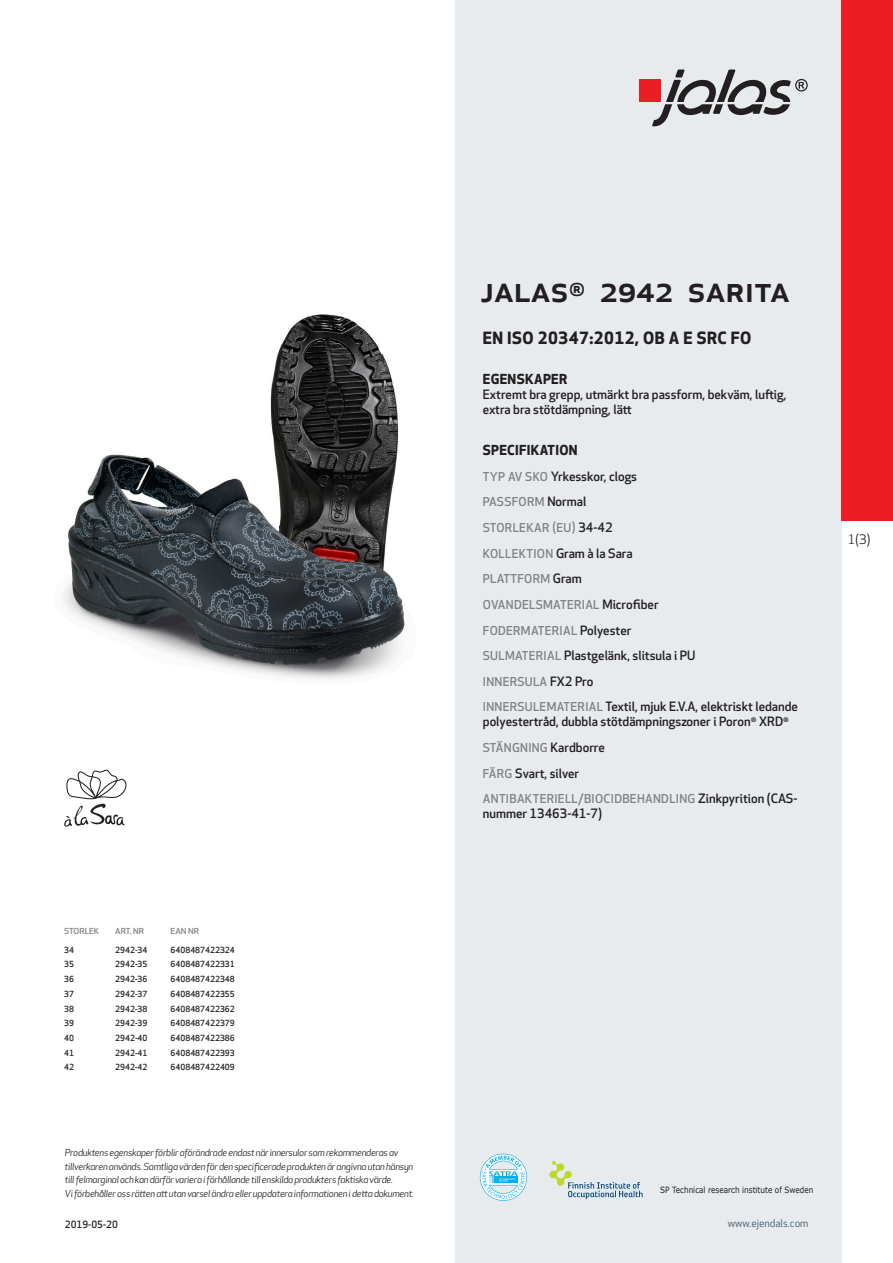
<style>
.page{position:relative;width:893px;height:1263px;background:#fff}
.page>*{position:absolute;margin:0;border:0;box-sizing:border-box;transform-origin:0 0}
.prodname{font:500 36px "Apex New";color:#231f20}
.Funktion_body{font:700 16.5px "Apex New";letter-spacing:.025em;color:#231f20}
.Funktion_body-2{font:700 13.5px "Apex New";letter-spacing:.025em;color:#231f20}
.t1{font:12.75px "Apex New";color:#231f20}
.Funktion_body-3{font:500 12.6px/15px "Apex New";color:#231f20}
.Funktion_body-4{font:500 12px "Apex New";letter-spacing:.025em;color:#808285}
.t2{font:10.5px "Apex New";color:#405968}
.Sidfot_datum{font:500 9.75px "Apex New";color:#231f20}
.t3{font:italic 9.45px/13.5px "Apex New";letter-spacing:-.025em;color:#231f20}
.t4{font:8.55px "Verdana";color:#231f20;scale:.85 1}
.ArticleTable_body{font:500 8.25px "Apex New";color:#231f20}
.ArticeTable_header{font:500 8.1px "Apex New";color:#808285;scale:1.06 1}
.s1{font-size:12px;color:#808285}
.s2{font-size:12.6px;color:#231f20}
</style>
<div class="page">
<div style="left:455px;top:0;width:387px;height:1263px;background:#e8ebee"></div>
<svg style="left:549px;top:1161px;width:94px;height:38px"></svg>
<svg style="left:480px;top:1154px;width:47px;height:47px"></svg>
<div style="left:639px;top:80px;width:22px;height:22px;background:#ee1d23"></div>
<svg style="left:652px;top:70px;width:156px;height:56px"></svg>
<div style="left:842px;top:0;width:51px;height:520px;background:#ee1d23"></div>
<img style="left:64px;top:315px;width:341px;height:364px">
<svg style="left:64px;top:770px;width:62px;height:57px"></svg>
<p class="ArticeTable_header" style="left:64px;top:925px;width:35px">STORLEK</p>
<p class="ArticeTable_header" style="left:115px;top:925px;width:29px">ART. NR</p>
<p class="ArticeTable_header" style="left:171px;top:925px;width:28px">EAN NR</p>
<p class="ArticleTable_body" style="left:64px;top:944px;width:11px">34</p>
<p class="ArticleTable_body" style="left:115px;top:944px;width:34px">2942-34</p>
<p class="ArticleTable_body" style="left:171px;top:944px;width:66px">6408487422324</p>
<p class="ArticleTable_body" style="left:64px;top:959px;width:11px">35</p>
<p class="ArticleTable_body" style="left:115px;top:959px;width:34px">2942-35</p>
<p class="ArticleTable_body" style="left:171px;top:959px;width:66px">6408487422331</p>
<p class="ArticleTable_body" style="left:64px;top:973px;width:11px">36</p>
<p class="ArticleTable_body" style="left:115px;top:973px;width:34px">2942-36</p>
<p class="ArticleTable_body" style="left:171px;top:973px;width:66px">6408487422348</p>
<p class="ArticleTable_body" style="left:64px;top:988px;width:11px">37</p>
<p class="ArticleTable_body" style="left:115px;top:988px;width:34px">2942-37</p>
<p class="ArticleTable_body" style="left:171px;top:988px;width:66px">6408487422355</p>
<p class="ArticleTable_body" style="left:64px;top:1003px;width:11px">38</p>
<p class="ArticleTable_body" style="left:115px;top:1003px;width:34px">2942-38</p>
<p class="ArticleTable_body" style="left:171px;top:1003px;width:66px">6408487422362</p>
<p class="ArticleTable_body" style="left:64px;top:1018px;width:11px">39</p>
<p class="ArticleTable_body" style="left:115px;top:1018px;width:34px">2942-39</p>
<p class="ArticleTable_body" style="left:171px;top:1018px;width:66px">6408487422379</p>
<p class="ArticleTable_body" style="left:64px;top:1032px;width:11px">40</p>
<p class="ArticleTable_body" style="left:115px;top:1032px;width:34px">2942-40</p>
<p class="ArticleTable_body" style="left:171px;top:1032px;width:66px">6408487422386</p>
<p class="ArticleTable_body" style="left:64px;top:1047px;width:11px">41</p>
<p class="ArticleTable_body" style="left:115px;top:1047px;width:34px">2942-41</p>
<p class="ArticleTable_body" style="left:171px;top:1047px;width:66px">6408487422393</p>
<p class="ArticleTable_body" style="left:64px;top:1062px;width:11px">42</p>
<p class="ArticleTable_body" style="left:115px;top:1062px;width:34px">2942-42</p>
<p class="ArticleTable_body" style="left:171px;top:1062px;width:66px">6408487422409</p>
<p class="t3" style="left:65px;top:1146px;width:350px">Produktens egenskaper förblir oförändrade endast när innersulor som rekommenderas av tillverkaren används. Samtliga värden för den specificerade produkten är angivna utan hänsyn till felmarginal och kan därför variera i förhållande till enskilda produkters faktiska värde.<br>Vi förbehåller oss rätten att utan varsel ändra eller uppdatera informationen i detta dokument.</p>
<p class="Sidfot_datum" style="left:65px;top:1218px;width:54px">2019-05-20</p>
<p class="prodname" style="left:480px;top:265px;width:311px">JALAS<sup>®</sup> 2942 SARITA</p>
<p class="Funktion_body" style="left:483px;top:326px;width:270px">EN ISO 20347:2012, OB A E SRC FO</p>
<p class="Funktion_body-2" style="left:483px;top:370px;width:86px">EGENSKAPER</p>
<p class="Funktion_body-3" style="left:483px;top:387px;width:305px">Extremt bra grepp, utmärkt bra passform, bekväm, luftig, extra bra stötdämpning, lätt</p>
<p class="Funktion_body-2" style="left:483px;top:440px;width:96px">SPECIFIKATION</p>
<p class="Funktion_body-3" style="left:483px;top:468px;width:156px"><span class="s1">TYP AV SKO</span> Yrkesskor, clogs</p>
<p class="Funktion_body-4" style="left:483px;top:494px;width:105px">PASSFORM <span class="s2">Normal</span></p>
<p class="Funktion_body-4" style="left:483px;top:520px;width:131px">STORLEKAR (EU) <span class="s2">34-42</span></p>
<p class="Funktion_body-3" style="left:483px;top:545px;width:151px"><span class="s1">KOLLEKTION</span> Gram à la Sara</p>
<p class="Funktion_body-4" style="left:483px;top:571px;width:100px">PLATTFORM <span class="s2">Gram</span></p>
<p class="Funktion_body-4" style="left:483px;top:596px;width:177px">OVANDELSMATERIAL <span class="s2">Microfiber</span></p>
<p class="Funktion_body-4" style="left:483px;top:622px;width:150px">FODERMATERIAL <span class="s2">Polyester</span></p>
<p class="Funktion_body-3" style="left:483px;top:648px;width:214px"><span class="s1">SULMATERIAL</span> Plastgelänk, slitsula i PU</p>
<p class="Funktion_body-4" style="left:483px;top:673px;width:112px">INNERSULA <span class="s2">FX2 Pro</span></p>
<p class="Funktion_body-3" style="left:483px;top:699px;width:317px"><span class="s1">INNERSULEMATERIAL</span> Textil, mjuk E.V.A, elektriskt ledande polyestertråd, dubbla stötdämpningszoner i Poron<sup>®</sup> XRD<sup>®</sup></p>
<p class="Funktion_body-4" style="left:483px;top:740px;width:124px">STÄNGNING <span class="s2">Kardborre</span></p>
<p class="Funktion_body-3" style="left:483px;top:765px;width:98px"><span class="s1">FÄRG</span> Svart, silver</p>
<p class="Funktion_body-4" style="left:483px;top:791px;width:316px">ANTIBAKTERIELL/BIOCIDBEHANDLING <span class="s2">Zinkpyrition (CAS-</span></p>
<p class="Funktion_body-3" style="left:483px;top:806px;width:121px">nummer 13463-41-7)</p>
<p class="t1" style="left:848px;top:531px;width:24px">1(3)</p>
<p class="t4" style="left:660px;top:1184px;width:182px">SP Technical research institute of Sweden</p>
<p class="t2" style="left:728px;top:1217px;width:82px">www.ejendals.com</p>
</div>
